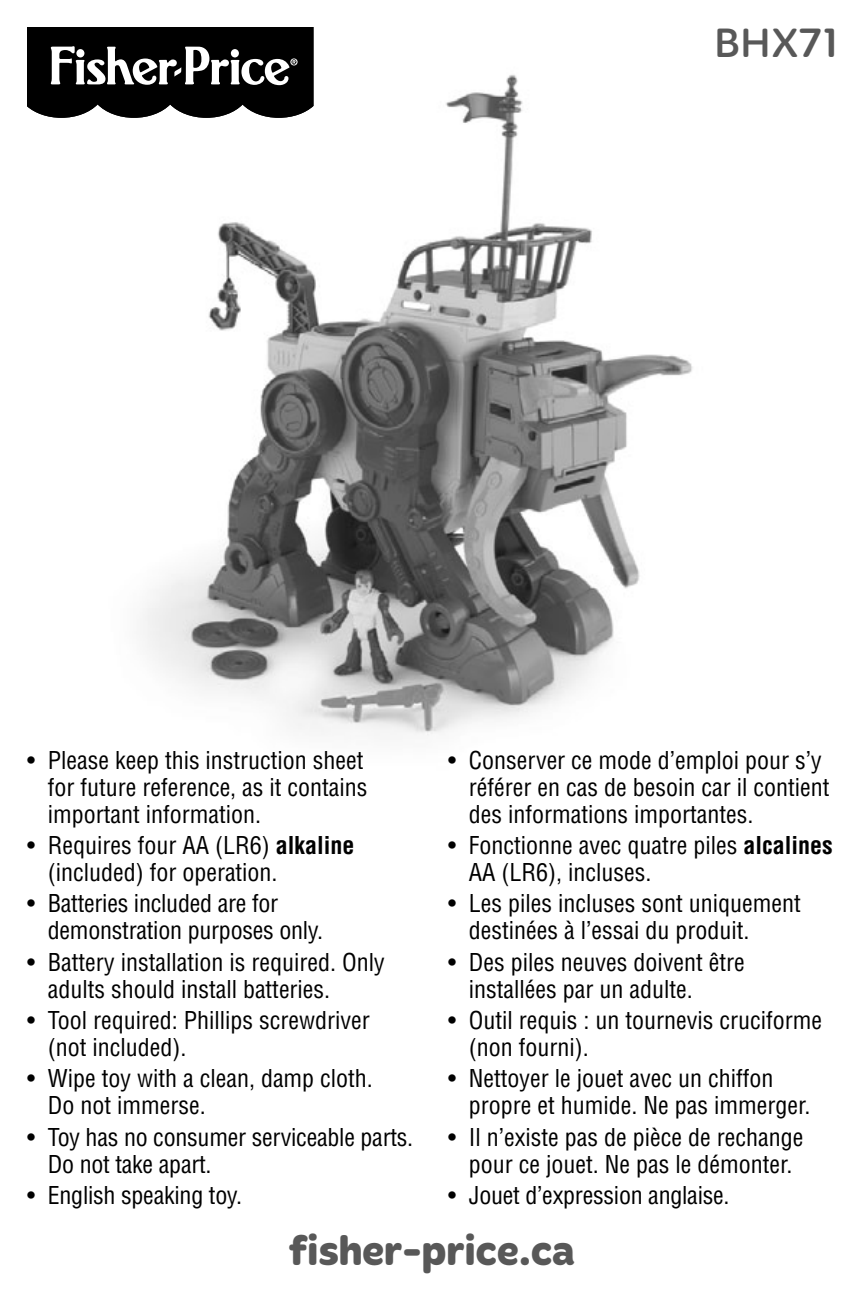
<style>
.page{position:relative;width:864px;height:1296px;background:#fff}
.page>*{position:absolute;margin:0;border:0;box-sizing:border-box;transform-origin:0 0}
.t1{font:700 42px "Merge Pro";color:#585858}
.t2{font:42px "Merge Pro";color:#585858}
.t3{font:condensed 24px/27px "Helvetica LT Std";color:#000}
.s1{font-weight:700}
</style>
<div class="page">
<img style="left:143px;top:57px;width:550px;height:678px">
<svg style="left:27px;top:27px;width:286px;height:91px"></svg>
<h1 class="t2" style="left:714px;top:25px;width:125px">BHX71</h1>
<p class="t3" style="left:48px;top:749px;width:321px;text-indent:-21px">• Please keep this instruction sheet for future reference, as it contains important information.</p>
<p class="t3" style="left:48px;top:834px;width:308px;text-indent:-21px">• Requires four AA (LR6) <span class="s1">alkaline </span>(included) for operation.</p>
<p class="t3" style="left:48px;top:892px;width:277px;text-indent:-21px">• Batteries included are for demonstration purposes only.</p>
<p class="t3" style="left:48px;top:951px;width:338px;text-indent:-21px">• Battery installation is required. Only adults should install batteries.</p>
<p class="t3" style="left:48px;top:1009px;width:324px;text-indent:-21px">• Tool required: Phillips screwdriver (not included).</p>
<p class="t3" style="left:48px;top:1067px;width:327px;text-indent:-21px">• Wipe toy with a clean, damp cloth.<br>Do not immerse.</p>
<p class="t3" style="left:48px;top:1126px;width:367px;text-indent:-21px">• Toy has no consumer serviceable parts.<br>Do not take apart.</p>
<p class="t3" style="left:27px;top:1184px;width:217px">• English speaking toy.</p>
<p class="t3" style="left:469px;top:749px;width:362px;text-indent:-21px">• Conserver ce mode d’emploi pour s’y référer en cas de besoin car il contient des informations importantes.</p>
<p class="t3" style="left:469px;top:834px;width:365px;text-indent:-21px">• Fonctionne avec quatre piles <span class="s1">alcalines<br></span>AA (LR6), incluses.</p>
<p class="t3" style="left:469px;top:892px;width:333px;text-indent:-21px">• Les piles incluses sont uniquement destinées à l’essai du produit.</p>
<p class="t3" style="left:469px;top:951px;width:277px;text-indent:-21px">• Des piles neuves doivent être installées par un adulte.</p>
<p class="t3" style="left:469px;top:1009px;width:355px;text-indent:-21px">• Outil requis : un tournevis cruciforme (non fourni).</p>
<p class="t3" style="left:469px;top:1067px;width:343px;text-indent:-21px">• Nettoyer le jouet avec un chiffon propre et humide. Ne pas immerger.</p>
<p class="t3" style="left:448px;top:1126px;width:357px;text-align:center">• Il n’existe pas de pièce de rechange pour ce jouet. Ne pas le démonter.</p>
<p class="t3" style="left:448px;top:1184px;width:283px">• Jouet d’expression anglaise.</p>
<h1 class="t1" style="left:289px;top:1235px;width:288px">fisher-price.ca</h1>
</div>
